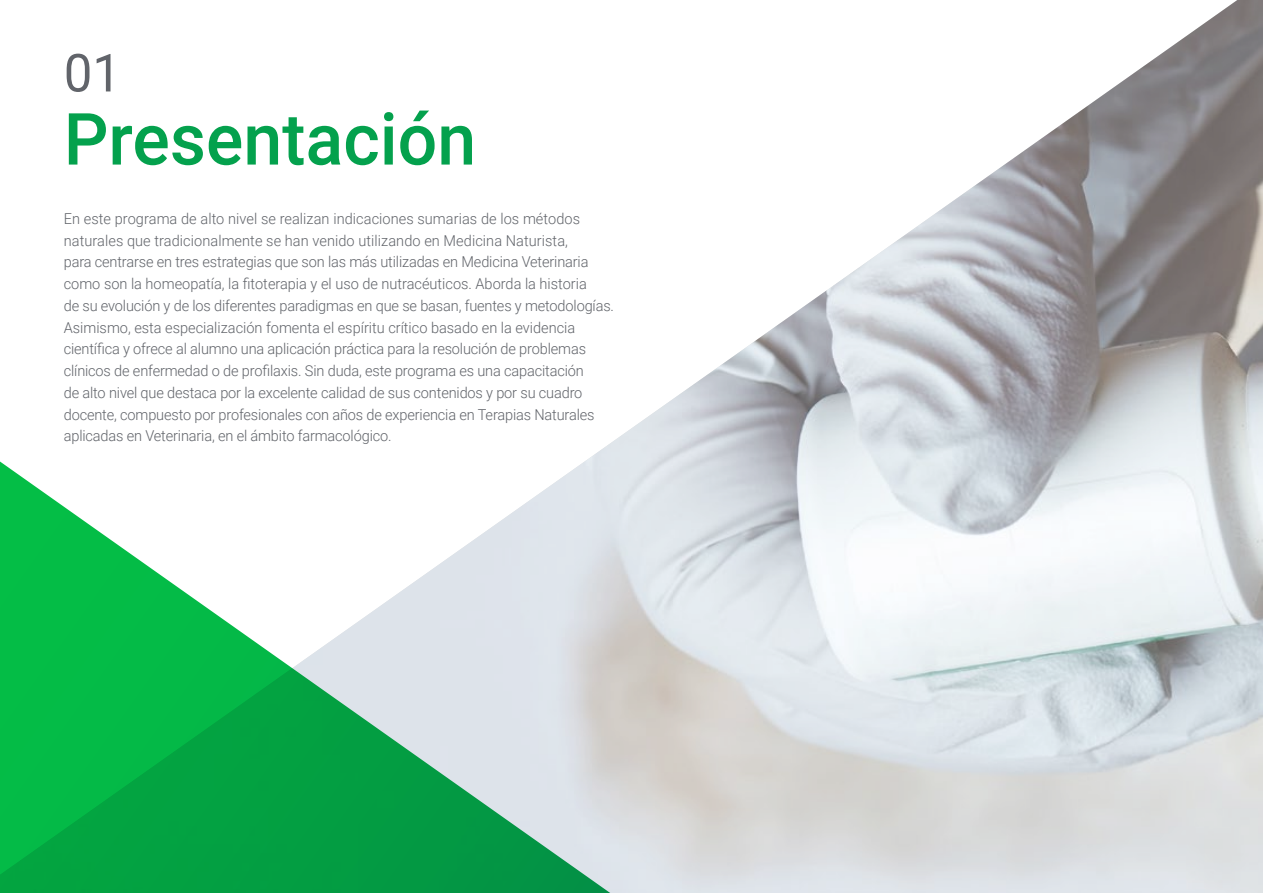
<style>
.page{position:relative;width:1263px;height:893px;background:#fff}
.page>*{position:absolute;margin:0;border:0;box-sizing:border-box;transform-origin:0 0}
.t1{font:500 72px "Roboto";color:#04a14d}
.t2{font:52.5px "Roboto";color:#61646a}
.t3{font:300 15px/21.8px "Roboto";letter-spacing:-.01em;color:#61646a}
</style>
<div class="page">
<img style="left:607px;top:0;width:656px;height:893px">
<svg style="left:0;top:446px;width:640px;height:447px"></svg>
<h2 class="t2" style="left:64px;top:36px;width:59px">01</h2>
<h1 class="t1" style="left:64px;top:89px;width:414px">Presentación</h1>
<p class="t3" style="left:64px;top:207px;width:552px">En este programa de alto nivel se realizan indicaciones sumarias de los métodos naturales que tradicionalmente se han venido utilizando en Medicina Naturista,<br>para centrarse en tres estrategias que son las más utilizadas en Medicina Veterinaria como son la homeopatía, la fitoterapia y el uso de nutracéuticos. Aborda la historia<br>de su evolución y de los diferentes paradigmas en que se basan, fuentes y metodologías.<br>Asimismo, esta especialización fomenta el espíritu crítico basado en la evidencia científica y ofrece al alumno una aplicación práctica para la resolución de problemas clínicos de enfermedad o de profilaxis. Sin duda, este programa es una capacitación<br>de alto nivel que destaca por la excelente calidad de sus contenidos y por su cuadro docente, compuesto por profesionales con años de experiencia en Terapias Naturales aplicadas en Veterinaria, en el ámbito farmacológico.</p>
</div>
